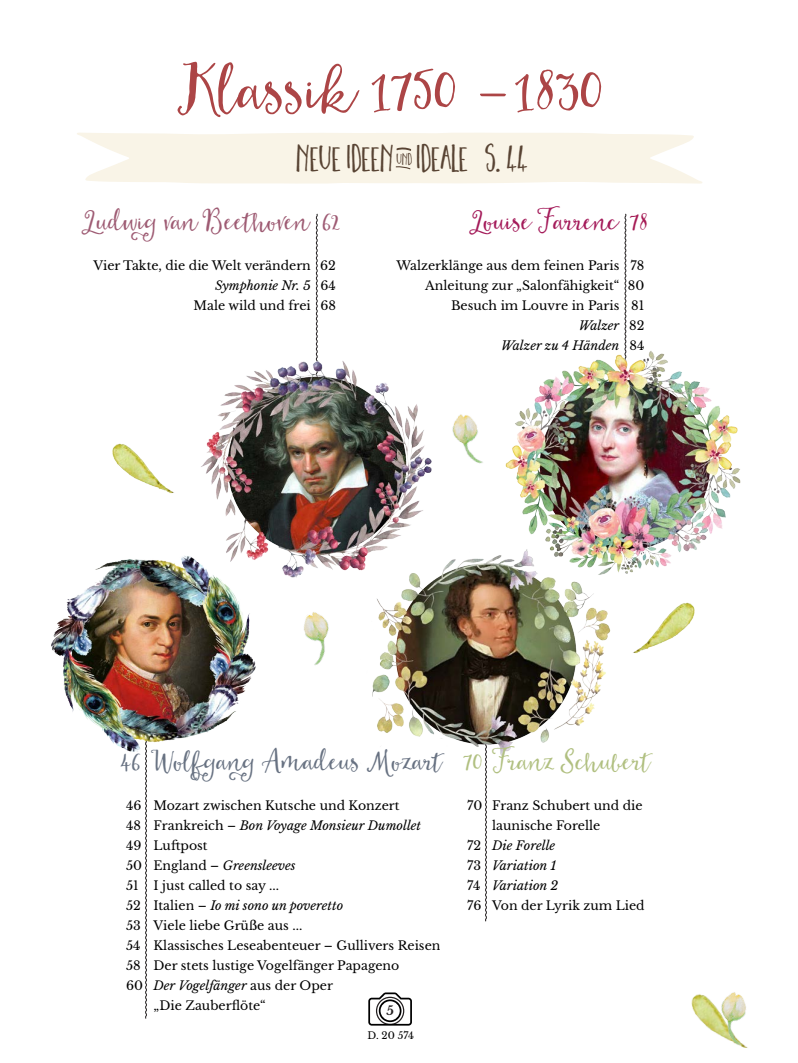
<style>
.page{position:relative;width:798px;height:1063px;background:#fff}
.page>*{position:absolute;margin:0;border:0;box-sizing:border-box;transform-origin:0 0}
.t1{font:90px "Sugarbush Regular Umlauts";color:#ac4546}
.t2{font:37.5px "Sugarbush Regular Umlauts";color:#687282}
.t3{font:37.5px "Sugarbush Regular Umlauts";color:#9e5b73}
.t4{font:37.5px "Sugarbush Regular Umlauts";color:#b1c081}
.t5{font:37.5px "Sugarbush Regular Umlauts";color:#a41b5a}
.t6{font:35px "Heartstrings Regular Umlauts";color:#584333}
.t7{font:15px "Heartstrings Regular Umlauts";color:#584334}
.t8{font:12.5px/20px "Libre Baskerville";color:#000;text-align:right}
.t9{font:italic 12.5px "Libre Baskerville";color:#000}
.t10{font:700 12.5px "Libre Baskerville";color:#231f20}
.t11{font:10px "Libre Baskerville";color:#000}
.s1{color:#9e5a73}
.s2{color:#a61c55}
.s3{font-style:italic}
.s4{font-style:normal}
</style>
<div class="page">
<svg style="left:485px;top:776px;width:2px;height:146px"></svg>
<svg style="left:145px;top:769px;width:2px;height:250px"></svg>
<svg style="left:315px;top:213px;width:3px;height:123px"></svg>
<svg style="left:624px;top:213px;width:2px;height:129px"></svg>
<img style="left:51px;top:556px;width:205px;height:213px">
<img style="left:372px;top:555px;width:239px;height:221px">
<img style="left:187px;top:336px;width:259px;height:259px">
<img style="left:501px;top:342px;width:240px;height:246px">
<svg style="left:77px;top:133px;width:625px;height:51px;background:#f9f4e9"></svg>
<img style="left:633px;top:602px;width:62px;height:51px">
<img style="left:112px;top:443px;width:62px;height:50px">
<img style="left:439px;top:410px;width:63px;height:61px">
<img style="left:304px;top:612px;width:25px;height:53px">
<img style="left:691px;top:994px;width:11px;height:28px">
<img style="left:702px;top:992px;width:46px;height:56px">
<svg style="left:368px;top:992px;width:44px;height:34px"></svg>
<p class="t1" style="left:185px;top:44px;width:419px">Klassik 1750 – 1830</p>
<p class="t6" style="left:296px;top:139px;width:232px">NEUE IDEEN IDEALE S. 44</p>
<p class="t7" style="left:396px;top:151px;width:17px">und</p>
<p class="t3" style="left:82px;top:203px;width:260px">Ludwig van Beethoven <span class="s1">62</span></p>
<p class="t5" style="left:469px;top:203px;width:180px">Louise Farrenc <span class="s2">78</span></p>
<p class="t8" style="left:396px;top:256px;width:249px">Walzerklänge aus dem feinen Paris 78<br>Anleitung zur „Salonfähigkeit“ 80<br>Besuch im Louvre in Paris 81<br><span class="s3">Walzer</span> 82<br><span class="s3">Walzer zu 4 Händen</span> 84</p>
<p class="t8" style="left:93px;top:256px;width:244px">Vier Takte, die die Welt verändern 62<br><span class="s3">Symphonie Nr. 5</span> 64<br>Male wild und frei 68</p>
<p class="t2" style="left:121px;top:743px;width:322px">46 Wolfgang Amadeus Mozart</p>
<p class="t8" style="left:126px;top:796px;width:275px">46 Mozart zwischen Kutsche und Konzert</p>
<p class="t9" style="left:126px;top:818px;width:296px"><span class="s4">48 Frankreich –</span> Bon Voyage Monsieur Dumollet</p>
<p class="t8" style="left:126px;top:836px;width:83px">49 Luftpost</p>
<p class="t9" style="left:126px;top:858px;width:171px"><span class="s4">50 England –</span> Greensleeves</p>
<p class="t8" style="left:126px;top:876px;width:154px">51 I just called to say ...</p>
<p class="t9" style="left:126px;top:898px;width:218px"><span class="s4">52 Italien –</span> Io mi sono un poveretto</p>
<p class="t8" style="left:126px;top:916px;width:178px">53 Viele liebe Grüße aus ...</p>
<p class="t8" style="left:126px;top:936px;width:316px">54 Klassisches Leseabenteuer – Gullivers Reisen</p>
<p class="t8" style="left:126px;top:956px;width:275px">58 Der stets lustige Vogelfänger Papageno</p>
<p class="t9" style="left:126px;top:978px;width:208px"><span class="s4">60</span> Der Vogelfänger <span class="s4">aus der Oper</span></p>
<p class="t8" style="left:153px;top:996px;width:114px">„Die Zauberflöte“</p>
<p class="t10" style="left:386px;top:1003px;width:9px">5</p>
<p class="t11" style="left:367px;top:1029px;width:48px">D. 20 574</p>
<p class="t4" style="left:464px;top:743px;width:188px">70 Franz Schubert</p>
<p class="t8" style="left:467px;top:796px;width:177px">70 Franz Schubert und die</p>
<p class="t8" style="left:492px;top:816px;width:110px">launische Forelle</p>
<p class="t9" style="left:467px;top:838px;width:90px"><span class="s4">72</span> Die Forelle</p>
<p class="t9" style="left:467px;top:858px;width:91px"><span class="s4">73</span> Variation 1</p>
<p class="t9" style="left:467px;top:878px;width:93px"><span class="s4">74</span> Variation 2</p>
<p class="t8" style="left:467px;top:896px;width:179px">76 Von der Lyrik zum Lied</p>
</div>
